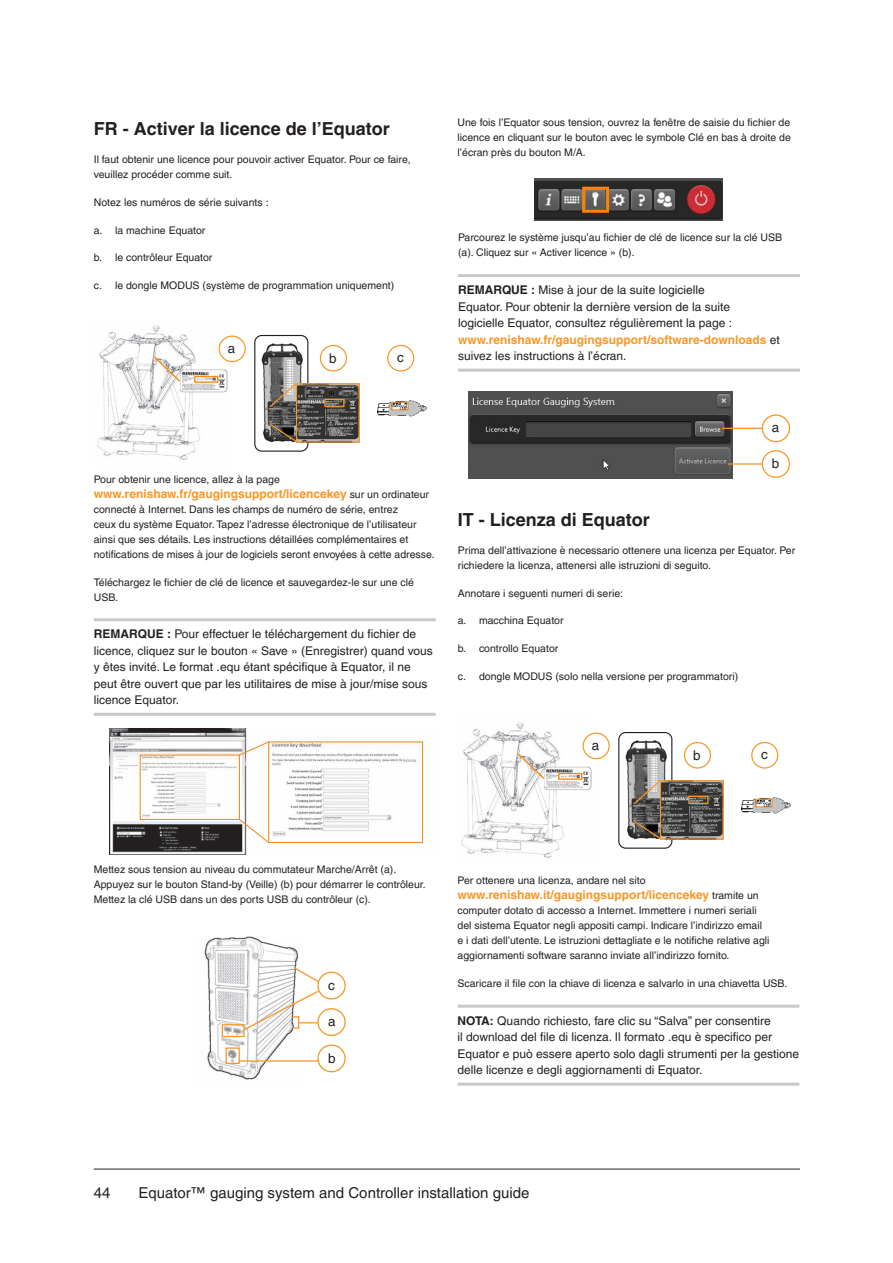
<style>
.page{position:relative;width:893px;height:1263px;background:#fff}
.page>*{position:absolute;margin:0;border:0;box-sizing:border-box;transform-origin:0 0}
.Heading_1__16pt_bold{font:700 18px "Helvetica LT Pro";color:#231f20}
.t1{font:15px "Helvetica LT Pro";color:#231f20}
.Diagram_caption_text{font:13.5px "Helvetica LT Pro";color:#231f20}
._8pt_Note{font:12px/16.5px "Helvetica LT Pro";color:#231f20}
._8pt_Body_Text{font:700 12px "Helvetica LT Pro";color:#f79727}
._8pt_Body_Text-2{font:10.5px/15px "Helvetica LT Pro";color:#231f20}
.s1{font-weight:700}
.s2{font-weight:700;color:#f79727}
.s3{font-weight:400;font-size:10.5px;color:#231f20}
</style>
<div class="page">
<hr style="left:94px;top:1169px;width:706px;height:1px;background:#231f20">
<img style="left:468px;top:391px;width:264px;height:88px">
<div style="left:387px;top:345px;width:27px;height:26px;border:1px solid #f79727;border-radius:50%"></div>
<img style="left:261px;top:343px;width:42px;height:98px">
<div style="left:254px;top:335px;width:54px;height:117px;border:1px solid #231f20;border-radius:7px"></div>
<img style="left:298px;top:385px;width:60px;height:56px">
<div style="left:296px;top:383px;width:64px;height:60px;border:1px solid #f79727"></div>
<img style="left:97px;top:325px;width:133px;height:135px">
<div style="left:194px;top:376px;width:24px;height:7px;border:1px solid #f68c1f"></div>
<svg style="left:152px;top:355px;width:30px;height:28px"></svg>
<img style="left:204px;top:936px;width:100px;height:144px">
<svg style="left:292px;top:966px;width:28px;height:17px"></svg>
<img style="left:377px;top:400px;width:50px;height:16px">
<div style="left:392px;top:402px;width:16px;height:8px;border:1px solid #f68c1f"></div>
<img style="left:109px;top:728px;width:315px;height:127px">
<div style="left:268px;top:741px;width:155px;height:102px;border:1px solid #f68c1f"></div>
<div style="left:140px;top:754px;width:100px;height:66px;border:1px solid #f68c1f"></div>
<svg style="left:238px;top:740px;width:32px;height:16px"></svg>
<svg style="left:238px;top:818px;width:32px;height:26px"></svg>
<div style="left:222px;top:1024px;width:23px;height:13px;border:1px solid #f79727"></div>
<svg style="left:242px;top:989px;width:78px;height:43px"></svg>
<hr style="left:239px;top:1060px;width:79px;height:1px;background:#f79727">
<div style="left:219px;top:335px;width:27px;height:27px;border:1px solid #f79727;border-radius:50%"></div>
<div style="left:317px;top:1044px;width:29px;height:28px;border:1px solid #f79727;border-radius:50%"></div>
<div style="left:317px;top:1008px;width:29px;height:28px;border:1px solid #f79727;border-radius:50%"></div>
<div style="left:317px;top:972px;width:29px;height:27px;border:1px solid #f79727;border-radius:50%"></div>
<div style="left:225px;top:1047px;width:15px;height:17px;border:1px solid #f79727"></div>
<div style="left:320px;top:345px;width:27px;height:26px;border:1px solid #f79727;border-radius:50%"></div>
<div style="left:324px;top:399px;width:20px;height:8px;border:1px solid #f79727"></div>
<svg style="left:269px;top:382px;width:29px;height:26px"></svg>
<svg style="left:268px;top:423px;width:31px;height:20px"></svg>
<div style="left:762px;top:414px;width:28px;height:28px;border:1px solid #f79727;border-radius:50%"></div>
<hr style="left:722px;top:428px;width:40px;height:1px;background:#f79727">
<div style="left:762px;top:450px;width:28px;height:28px;border:1px solid #f79727;border-radius:50%"></div>
<hr style="left:94px;top:618px;width:342px;height:3px;background:#c7c8ca">
<hr style="left:94px;top:713px;width:342px;height:3px;background:#c7c8ca">
<img style="left:534px;top:178px;width:188px;height:42px">
<hr style="left:458px;top:274px;width:342px;height:3px;background:#c7c8ca">
<hr style="left:458px;top:369px;width:342px;height:3px;background:#c7c8ca">
<hr style="left:728px;top:463px;width:35px;height:2px;background:#f79727">
<div style="left:582px;top:187px;width:27px;height:26px;border:3px solid #ff8200"></div>
<div style="left:751px;top:742px;width:27px;height:26px;border:1px solid #f79727;border-radius:50%"></div>
<img style="left:625px;top:740px;width:42px;height:98px">
<div style="left:618px;top:732px;width:54px;height:117px;border:1px solid #231f20;border-radius:7px"></div>
<img style="left:662px;top:782px;width:60px;height:56px">
<div style="left:660px;top:780px;width:64px;height:60px;border:1px solid #f79727"></div>
<img style="left:461px;top:722px;width:133px;height:136px">
<div style="left:558px;top:773px;width:24px;height:7px;border:1px solid #f68c1f"></div>
<svg style="left:516px;top:752px;width:30px;height:28px"></svg>
<img style="left:741px;top:797px;width:49px;height:16px">
<div style="left:756px;top:799px;width:16px;height:8px;border:1px solid #f68c1f"></div>
<div style="left:583px;top:732px;width:27px;height:27px;border:1px solid #f79727;border-radius:50%"></div>
<div style="left:684px;top:742px;width:27px;height:26px;border:1px solid #f79727;border-radius:50%"></div>
<div style="left:688px;top:796px;width:20px;height:8px;border:1px solid #f79727"></div>
<svg style="left:633px;top:779px;width:29px;height:26px"></svg>
<svg style="left:632px;top:820px;width:31px;height:20px"></svg>
<hr style="left:458px;top:1005px;width:341px;height:3px;background:#c7c8ca">
<hr style="left:458px;top:1083px;width:341px;height:3px;background:#c7c8ca">
<p class="Heading_1__16pt_bold" style="left:94px;top:118px;width:298px">FR - Activer la licence de l’Equator</p>
<p class="_8pt_Body_Text-2" style="left:94px;top:152px;width:318px">Il faut obtenir une licence pour pouvoir activer Equator. Pour ce faire, veuillez procéder comme suit.</p>
<p class="_8pt_Body_Text-2" style="left:94px;top:195px;width:176px">Notez les numéros de série suivants :</p>
<p class="_8pt_Body_Text-2" style="left:94px;top:222px;width:113px">a. la machine Equator</p>
<p class="_8pt_Body_Text-2" style="left:94px;top:250px;width:120px">b. le contrôleur Equator</p>
<p class="_8pt_Body_Text-2" style="left:94px;top:278px;width:302px">c. le dongle MODUS (système de programmation uniquement)</p>
<p class="Diagram_caption_text" style="left:228px;top:340px;width:9px">a</p>
<p class="Diagram_caption_text" style="left:329px;top:350px;width:9px">b</p>
<p class="Diagram_caption_text" style="left:397px;top:349px;width:8px">c</p>
<p class="_8pt_Body_Text-2" style="left:458px;top:115px;width:335px;text-align:justify">Une fois l’Equator sous tension, ouvrez la fenêtre de saisie du fichier de licence en cliquant sur le bouton avec le symbole Clé en bas à droite de l’écran près du bouton M/A.</p>
<p class="_8pt_Body_Text-2" style="left:458px;top:230px;width:326px">Parcourez le système jusqu’au fichier de clé de licence sur la clé USB (a). Cliquez sur « Activer licence » (b).</p>
<p class="_8pt_Note" style="left:458px;top:282px;width:323px"><span class="s1">REMARQUE :</span> Mise à jour de la suite logicielle<br>Equator. Pour obtenir la dernière version de la suite<br>logicielle Equator, consultez régulièrement la page : <span class="s2">www.renishaw.fr/gaugingsupport/software-downloads</span> et suivez les instructions à l’écran.</p>
<p class="_8pt_Body_Text-2" style="left:94px;top:471px;width:188px">Pour obtenir une licence, allez à la page</p>
<p class="_8pt_Body_Text" style="left:94px;top:486px;width:337px">www.renishaw.fr/gaugingsupport/licencekey <span class="s3">sur un ordinateur</span></p>
<p class="_8pt_Body_Text-2" style="left:94px;top:501px;width:342px">connecté à Internet. Dans les champs de numéro de série, entrez<br>ceux du système Equator. Tapez l’adresse électronique de l’utilisateur ainsi que ses détails. Les instructions détaillées complémentaires et notifications de mises à jour de logiciels seront envoyées à cette adresse.</p>
<p class="_8pt_Body_Text-2" style="left:94px;top:574px;width:322px">Téléchargez le fichier de clé de licence et sauvegardez-le sur une clé<br>USB.</p>
<p class="_8pt_Note" style="left:94px;top:626px;width:341px"><span class="s1">REMARQUE :</span> Pour effectuer le téléchargement du fichier de licence, cliquez sur le bouton « Save » (Enregistrer) quand vous y êtes invité. Le format .equ étant spécifique à Equator, il ne peut être ouvert que par les utilitaires de mise à jour/mise sous licence Equator.</p>
<p class="Diagram_caption_text" style="left:772px;top:419px;width:9px">a</p>
<p class="Diagram_caption_text" style="left:772px;top:456px;width:9px">b</p>
<p class="Heading_1__16pt_bold" style="left:458px;top:509px;width:194px">IT - Licenza di Equator</p>
<p class="_8pt_Body_Text-2" style="left:458px;top:543px;width:339px">Prima dell’attivazione è necessario ottenere una licenza per Equator. Per richiedere la licenza, attenersi alle istruzioni di seguito.</p>
<p class="_8pt_Body_Text-2" style="left:458px;top:585px;width:167px">Annotare i seguenti numeri di serie:</p>
<p class="_8pt_Body_Text-2" style="left:458px;top:613px;width:107px">a. macchina Equator</p>
<p class="_8pt_Body_Text-2" style="left:458px;top:641px;width:102px">b. controllo Equator</p>
<p class="_8pt_Body_Text-2" style="left:458px;top:669px;width:282px">c. dongle MODUS (solo nella versione per programmatori)</p>
<p class="Diagram_caption_text" style="left:592px;top:737px;width:9px">a</p>
<p class="Diagram_caption_text" style="left:693px;top:747px;width:9px">b</p>
<p class="Diagram_caption_text" style="left:761px;top:746px;width:8px">c</p>
<p class="_8pt_Body_Text-2" style="left:94px;top:862px;width:334px">Mettez sous tension au niveau du commutateur Marche/Arrêt (a).<br>Appuyez sur le bouton Stand-by (Veille) (b) pour démarrer le contrôleur.<br>Mettez la clé USB dans un des ports USB du contrôleur (c).</p>
<p class="Diagram_caption_text" style="left:328px;top:977px;width:8px">c</p>
<p class="Diagram_caption_text" style="left:328px;top:1013px;width:9px">a</p>
<p class="Diagram_caption_text" style="left:328px;top:1050px;width:9px">b</p>
<p class="_8pt_Body_Text-2" style="left:458px;top:873px;width:189px">Per ottenere una licenza, andare nel sito</p>
<p class="_8pt_Body_Text" style="left:458px;top:887px;width:303px">www.renishaw.it/gaugingsupport/licencekey <span class="s3">tramite un</span></p>
<p class="_8pt_Body_Text-2" style="left:458px;top:903px;width:313px">computer dotato di accesso a Internet. Immettere i numeri seriali del sistema Equator negli appositi campi. Indicare l’indirizzo email e i dati dell’utente. Le istruzioni dettagliate e le notifiche relative agli aggiornamenti software saranno inviate all’indirizzo fornito.</p>
<p class="_8pt_Body_Text-2" style="left:458px;top:976px;width:331px">Scaricare il file con la chiave di licenza e salvarlo in una chiavetta USB.</p>
<p class="_8pt_Note" style="left:458px;top:1012px;width:343px"><span class="s1">NOTA:</span> Quando richiesto, fare clic su “Salva” per consentire<br>il download del file di licenza. Il formato .equ è specifico per Equator e può essere aperto solo dagli strumenti per la gestione delle licenze e degli aggiornamenti di Equator.</p>
<h2 class="t1" style="left:94px;top:1184px;width:18px">44</h2>
<h2 class="t1" style="left:138px;top:1184px;width:393px">Equator™ gauging system and Controller installation guide</h2>
</div>
